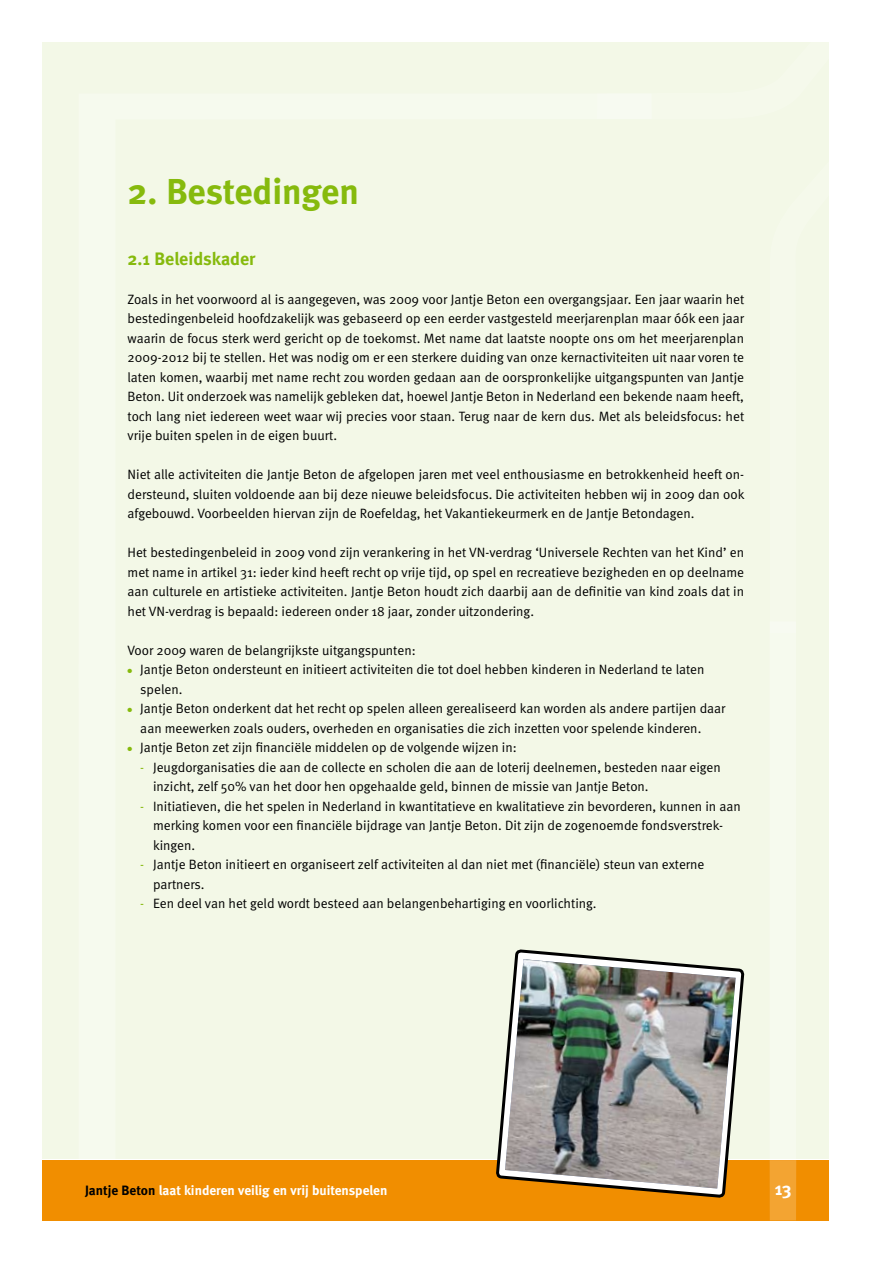
<style>
.page{position:relative;width:893px;height:1263px;background:#fff}
.page>*{position:absolute;margin:0;border:0;box-sizing:border-box;transform-origin:0 0}
.t1{font:700 36px "Meta";letter-spacing:-.005em;color:#86ba0d}
.t2{font:700 18px "Meta";color:#86ba0d}
.t3{font:700 18px "Meta";color:#fff}
.t4{font:13.5px/19.5px "Meta Normal";color:#000}
.t5{font:700 13.5px "Meta";color:#fff}
.s1{color:#86ba0d}
.s2{color:#000}
</style>
<div class="page">
<div style="left:43px;top:43px;width:786px;height:1116px;background:#f3f8e7"></div>
<div style="left:79px;top:664px;width:37px;height:496px;background:#f6faee"></div>
<div style="left:770px;top:621px;width:26px;height:539px;background:#f6faee"></div>
<div style="left:43px;top:1160px;width:786px;height:60px;background:#f18e00"></div>
<div style="left:770px;top:1160px;width:26px;height:60px;background:#f3a432"></div>
<svg style="left:597px;top:42px;width:232px;height:1px"></svg>
<svg style="left:494px;top:949px;width:252px;height:272px"></svg>
<img style="left:505px;top:959px;width:231px;height:229px">
<h1 class="t1" style="left:128px;top:170px;width:233px">2. Bestedingen</h1>
<h2 class="t2" style="left:128px;top:248px;width:129px">2.1 Beleidskader</h2>
<p class="t4" style="left:128px;top:289px;width:618px;text-align:justify">Zoals in het voorwoord al is aangegeven, was 2009 voor Jantje Beton een overgangsjaar. Een jaar waarin het bestedingenbeleid hoofdzakelijk was gebaseerd op een eerder vastgesteld meerjarenplan maar óók een jaar waarin de focus sterk werd gericht op de toekomst. Met name dat laatste noopte ons om het meerjarenplan 2009-2012 bij te stellen. Het was nodig om er een sterkere duiding van onze kernactiviteiten uit naar voren te laten komen, waarbij met name recht zou worden gedaan aan de oorspronkelijke uitgangspunten van Jantje Beton. Uit onderzoek was namelijk gebleken dat, hoewel Jantje Beton in Nederland een bekende naam heeft, toch lang niet iedereen weet waar wij precies voor staan. Terug naar de kern dus. Met als beleidsfocus: het vrije buiten spelen in de eigen buurt.</p>
<p class="t4" style="left:128px;top:465px;width:618px;text-align:justify">Niet alle activiteiten die Jantje Beton de afgelopen jaren met veel enthousiasme en betrokkenheid heeft on&shy;dersteund, sluiten voldoende aan bij deze nieuwe beleidsfocus. Die activiteiten hebben wij in 2009 dan ook afgebouwd. Voorbeelden hiervan zijn de Roefeldag, het Vakantiekeurmerk en de Jantje Betondagen.</p>
<p class="t4" style="left:128px;top:543px;width:618px;text-align:justify">Het bestedingenbeleid in 2009 vond zijn verankering in het VN-verdrag ‘Universele Rechten van het Kind’ en met name in artikel 31: ieder kind heeft recht op vrije tijd, op spel en recreatieve bezigheden en op deelname aan culturele en artistieke activiteiten. Jantje Beton houdt zich daarbij aan de definitie van kind zoals dat in het VN-verdrag is bepaald: iedereen onder 18 jaar, zonder uitzondering.</p>
<p class="t4" style="left:128px;top:640px;width:290px">Voor 2009 waren de belangrijkste uitgangspunten:</p>
<p class="t4" style="left:140px;top:660px;width:566px;text-indent:-13px"><span class="s1">●</span> Jantje Beton ondersteunt en initieert activiteiten die tot doel hebben kinderen in Nederland te laten spelen.</p>
<p class="t4" style="left:140px;top:699px;width:587px;text-indent:-13px"><span class="s1">●</span> Jantje Beton onderkent dat het recht op spelen alleen gerealiseerd kan worden als andere partijen daar aan meewerken zoals ouders, overheden en organisaties die zich inzetten voor spelende kinderen.</p>
<p class="t4" style="left:128px;top:738px;width:391px"><span class="s1">●</span> Jantje Beton zet zijn financiële middelen op de volgende wijzen in:</p>
<p class="t4" style="left:153px;top:757px;width:569px;text-indent:-13px"><span class="s1">-</span> Jeugdorganisaties die aan de collecte en scholen die aan de loterij deelnemen, besteden naar eigen inzicht, zelf 50% van het door hen opgehaalde geld, binnen de missie van Jantje Beton.</p>
<p class="t4" style="left:153px;top:796px;width:589px;text-indent:-13px"><span class="s1">-</span> Initiatieven, die het spelen in Nederland in kwantitatieve en kwalitatieve zin bevorderen, kunnen in aan merking komen voor een financiële bijdrage van Jantje Beton. Dit zijn de zogenoemde fondsverstrek&shy;kingen.</p>
<p class="t4" style="left:153px;top:855px;width:553px;text-indent:-13px"><span class="s1">-</span> Jantje Beton initieert en organiseert zelf activiteiten al dan niet met (financiële) steun van externe partners.</p>
<p class="t4" style="left:140px;top:894px;width:458px"><span class="s1">-</span> Een deel van het geld wordt besteed aan belangenbehartiging en voorlichting.</p>
<p class="t5" style="left:85px;top:1182px;width:304px"><span class="s2">Jantje Beton</span> laat kinderen veilig en vrij buitenspelen</p>
<h2 class="t3" style="left:775px;top:1178px;width:18px">13</h2>
</div>
